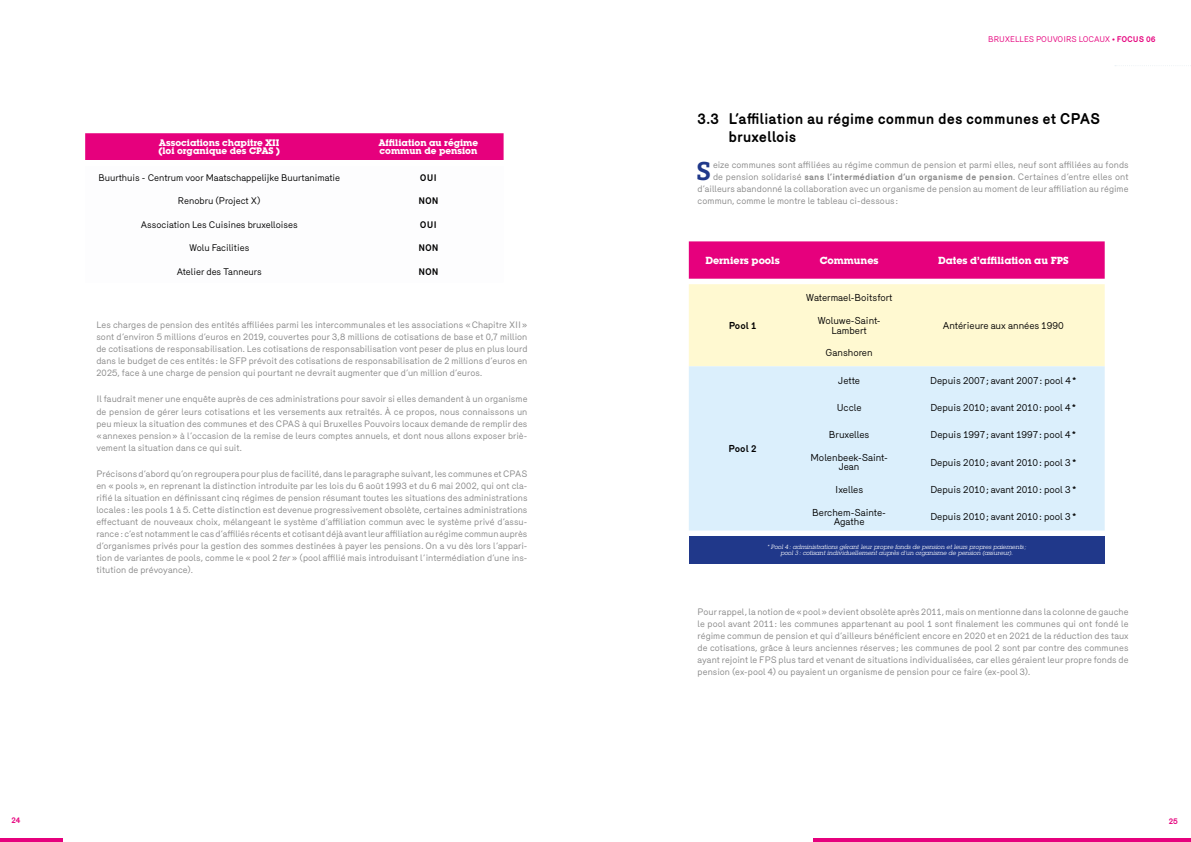
<style>
.page{position:relative;width:1191px;height:842px;background:#fff}
.page>*{position:absolute;margin:0;border:0;box-sizing:border-box;transform-origin:0 0}
.t1{font:700 27px "Kievit Slab";color:#20388a}
.t2{font:700 15px/18px "Mercury";letter-spacing:-.005em;color:#000}
.t3{font:700 10.1px "Lubalin Graph Std";color:#fff}
.t4{font:9.7px/9.7px "Merkury";color:#000;text-align:center}
.t5{font:700 9.7px "Merkury";color:#000}
.t6{font:9.3px "Merkury";color:#000}
.t7{font:700 9.3px/8.2px "Lubalin Graph Std";color:#fff}
.t8{font:700 9.3px "Merkury";color:#000}
.t9{font:9px/12px "Merkury";letter-spacing:.01em;color:#878787;text-align:justify}
.t10{font:8px "Merkury";color:#e6007d}
.t11{font:700 8px "Mercury";color:#e6007d}
.t12{font:italic 6px/6px "Lubalin Graph Std";color:#fff;text-align:center}
.s1{font-family:"Calibri"}
.s2{font-style:italic}
.s3{font-weight:700}
</style>
<div class="page">
<hr style="left:813px;top:838px;width:378px;height:4px;background:#e6007d">
<hr style="left:0;top:838px;width:62px;height:4px;background:#e6007d">
<svg style="left:1115px;top:65px;width:76px;height:1px"></svg>
<div style="left:85px;top:133px;width:418px;height:27px;background:#e6007d"></div>
<svg style="left:689px;top:241px;width:415px;height:125px;background:#f7aeba"></svg>
<div style="left:689px;top:366px;width:415px;height:164px;background:#dbeffc"></div>
<div style="left:689px;top:536px;width:415px;height:27px;background:#20388a"></div>
<p class="t7" style="left:159px;top:139px;width:123px">Associations chapitre XII (loi organique des CPAS )</p>
<p class="t7" style="left:379px;top:139px;width:101px">Affiliation au régime commun de pension</p>
<p class="t6" style="left:98px;top:171px;width:243px">Buurthuis - Centrum voor Maatschappelijke Buurtanimatie</p>
<p class="t8" style="left:420px;top:171px;width:19px">OUI</p>
<p class="t6" style="left:178px;top:194px;width:84px">Renobru (Project X)</p>
<p class="t8" style="left:418px;top:194px;width:22px">NON</p>
<p class="t6" style="left:141px;top:218px;width:158px">Association Les Cuisines bruxelloises</p>
<p class="t8" style="left:420px;top:218px;width:19px">OUI</p>
<p class="t6" style="left:189px;top:241px;width:62px">Wolu Facilities</p>
<p class="t8" style="left:418px;top:241px;width:22px">NON</p>
<p class="t6" style="left:177px;top:264px;width:86px">Atelier des Tanneurs</p>
<p class="t8" style="left:418px;top:264px;width:22px">NON</p>
<p class="t9" style="left:96px;top:318px;width:432px">Les charges de pension des entités affiliées parmi les intercommunales et les associations «Chapitre XII» sont d’environ 5 millions d’euros en 2019, couvertes pour 3,8 millions de cotisations de base et 0,7 million de cotisations de responsabilisation. Les cotisations de responsabilisation vont peser de plus en plus lourd dans le budget de ces entités: le SFP prévoit des cotisations de responsabilisation de 2 millions d’euros en 2025, face à une charge de pension qui pourtant ne devrait augmenter que d’un million d’euros.</p>
<p class="t9" style="left:96px;top:392px;width:432px">Il faudrait mener une enquête auprès de ces administrations pour savoir si elles demandent à un organisme de pension de gérer leurs cotisations et les versements aux retraités. À ce propos, nous connaissons un peu mieux la situation des communes et des CPAS à qui Bruxelles Pouvoirs locaux demande de remplir des «annexes pension» à l’occasion de la remise de leurs comptes annuels, et dont nous allons exposer briè&shy;vement la situation dans ce qui suit.</p>
<p class="t9" style="left:96px;top:467px;width:432px">Précisons d’abord qu’on regroupera pour plus de facilité, dans le paragraphe suivant, les communes et CPAS en « pools », en reprenant la distinction introduite par les lois du 6 août 1993 et du 6 mai 2002<span class="s1">,</span> qui ont cla&shy;rifié la situation en définissant cinq régimes de pension résumant toutes les situations des administrations locales : les pools 1 à 5. Cette distinction est devenue progressivement obsolète<span class="s1">,</span> certaines administrations effectuant de nouveaux choix, mélangeant le système d’affiliation commun avec le système privé d’assu&shy;rance : c’est notamment le cas d’affiliés récents et cotisant déjà avant leur affiliation au régime commun auprès d’organismes privés pour la gestion des sommes destinées à payer les pensions. On a vu dès lors l’appari&shy;tion de variantes de pools, comme le « pool 2 <span class="s2">ter</span> » (pool affilié mais introduisant l’intermédiation d’une ins&shy;titution de prévoyance)<span class="s1">.</span></p>
<p class="t10" style="left:988px;top:33px;width:169px">BRUXELLES POUVOIRS LOCAUX • <span class="s3">FOCUS 06</span></p>
<h2 class="t2" style="left:728px;top:110px;width:374px;text-indent:-31px">3.3 L’affiliation au régime commun des communes et CPAS bruxellois</h2>
<h1 class="t1" style="left:696px;top:155px;width:16px">S</h1>
<p class="t9" style="left:713px;top:158px;width:417px">eize communes sont affiliées au régime commun de pension et parmi elles, neuf sont affiliées au fonds</p>
<p class="t9" style="left:713px;top:170px;width:417px">de pension solidarisé <span class="s3">sans l’intermédiation d’un organisme de pension</span>. Certaines d’entre elles ont</p>
<p class="t9" style="left:697px;top:182px;width:432px">d’ailleurs abandonné la collaboration avec un organisme de pension au moment de leur affiliation au régime</p>
<p class="t9" style="left:697px;top:194px;width:202px">commun, comme le montre le tableau ci-dessous :</p>
<p class="t3" style="left:705px;top:253px;width:76px">Derniers pools</p>
<p class="t3" style="left:819px;top:253px;width:60px">Communes</p>
<p class="t3" style="left:938px;top:253px;width:132px">Dates d’affiliation au FPS</p>
<p class="t5" style="left:728px;top:318px;width:29px">Pool 1</p>
<p class="t5" style="left:728px;top:441px;width:29px">Pool 2</p>
<p class="t4" style="left:805px;top:292px;width:88px">Watermael-Boitsfort</p>
<p class="t4" style="left:817px;top:315px;width:65px">Woluwe-Saint-<br>Lambert</p>
<p class="t4" style="left:825px;top:347px;width:49px">Ganshoren</p>
<p class="t4" style="left:943px;top:320px;width:122px">Antérieure aux années 1990</p>
<p class="t4" style="left:838px;top:374px;width:23px">Jette</p>
<p class="t4" style="left:930px;top:374px;width:148px">Depuis 2007; avant 2007: pool 4*</p>
<p class="t4" style="left:836px;top:402px;width:26px">Uccle</p>
<p class="t4" style="left:930px;top:402px;width:147px">Depuis 2010; avant 2010: pool 4*</p>
<p class="t4" style="left:829px;top:429px;width:42px">Bruxelles</p>
<p class="t4" style="left:930px;top:429px;width:147px">Depuis 1997; avant 1997: pool 4*</p>
<p class="t4" style="left:810px;top:452px;width:79px">Molenbeek-Saint-<br>Jean</p>
<p class="t4" style="left:930px;top:456px;width:147px">Depuis 2010; avant 2010: pool 3*</p>
<p class="t4" style="left:835px;top:484px;width:30px">Ixelles</p>
<p class="t4" style="left:930px;top:484px;width:147px">Depuis 2010; avant 2010: pool 3*</p>
<p class="t4" style="left:812px;top:506px;width:75px">Berchem-Sainte-<br>Agathe</p>
<p class="t4" style="left:930px;top:511px;width:147px">Depuis 2010; avant 2010: pool 3*</p>
<p class="t12" style="left:767px;top:544px;width:261px">* Pool 4: administrations gérant leur propre fonds de pension et leurs propres paiements ; pool 3: cotisant individuellement auprès d’un organisme de pension (assureur).</p>
<p class="t9" style="left:697px;top:605px;width:432px">Pour rappel, la notion de «pool» devient obsolète après 2011, mais on mentionne dans la colonne de gauche le pool avant 2011: les communes appartenant au pool 1 sont finalement les communes qui ont fondé le régime commun de pension et qui d’ailleurs bénéficient encore en 2020 et en 2021 de la réduction des taux de cotisations, grâce à leurs anciennes réserves; les communes de pool 2 sont par contre des communes ayant rejoint le FPS plus tard et venant de situations individualisées, car elles géraient leur propre fonds de pension (ex-pool 4) ou payaient un organisme de pension pour ce faire (ex-pool 3).</p>
<p class="t11" style="left:11px;top:816px;width:11px">24</p>
<p class="t11" style="left:1168px;top:816px;width:11px">25</p>
</div>
